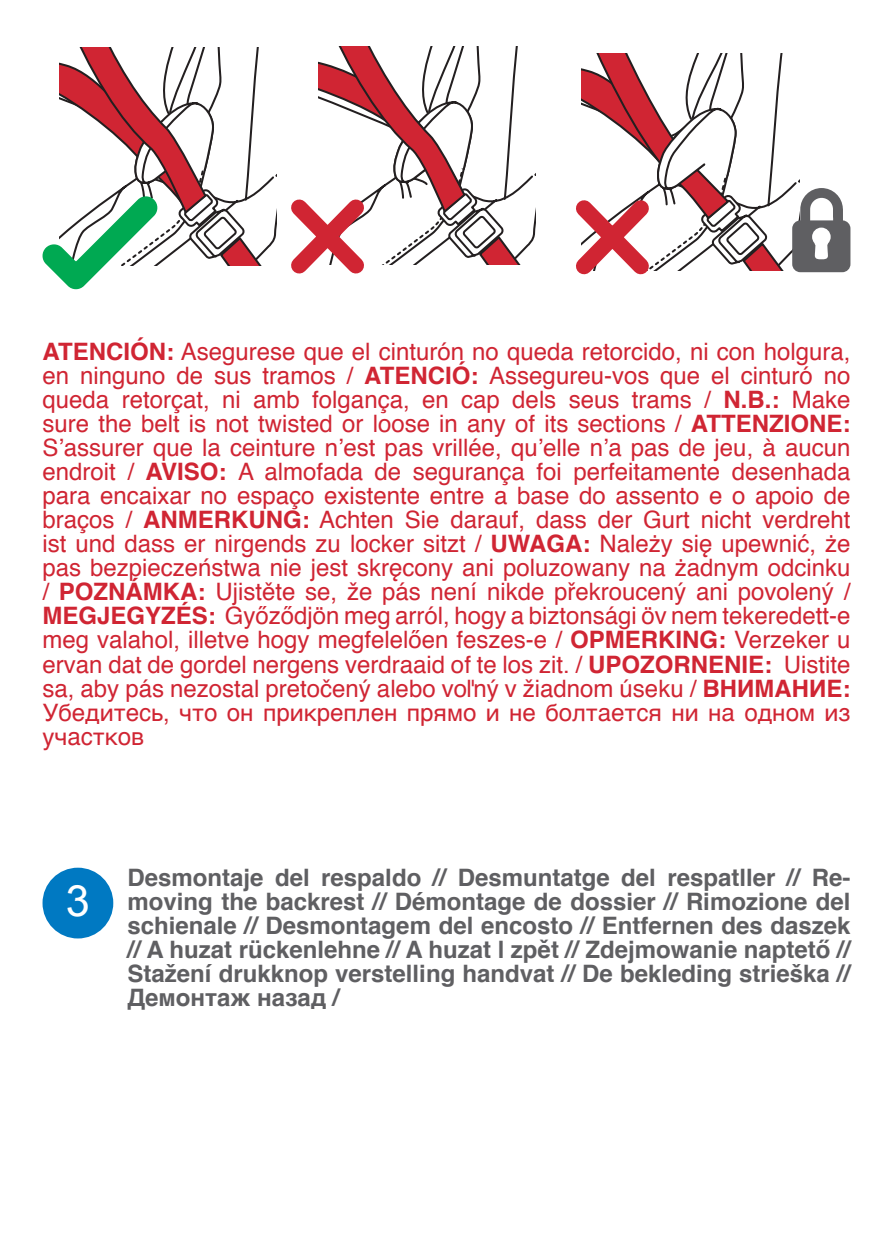
<style>
.page{position:relative;width:893px;height:1259px;background:#fff}
.page>*{position:absolute;margin:0;border:0;box-sizing:border-box;transform-origin:0 0}
.t1{font:43.2px "Arial";color:#fff}
.t2{font:24px/24px "Helvetica";color:#d02533;text-align:justify}
.t3{font:700 24px/24px "Helvetica";color:#5f5f62;text-align:justify}
.s1{font-weight:700}
</style>
<div class="page">
<div style="left:43px;top:867px;width:70px;height:71px;background:#0079c2;border-radius:50%"></div>
<svg style="left:42px;top:47px;width:494px;height:243px"></svg>
<svg style="left:576px;top:53px;width:274px;height:222px"></svg>
<p class="t2" style="left:43px;top:341px;width:809px"><span class="s1">ATENCIÓN:</span> Asegurese que el cinturón no queda retorcido, ni con holgura, en ninguno de sus tramos / <span class="s1">ATENCIÓ:</span> Assegureu-vos que el cinturó no queda retorçat, ni amb folgança, en cap dels seus trams / <span class="s1">N.B.:</span> Make sure the belt is not twisted or loose in any of its sections / <span class="s1">ATTENZIONE:<br></span>S’assurer que la ceinture n’est pas vrillée, qu’elle n’a pas de jeu, à aucun endroit / <span class="s1">AVISO:</span> A almofada de segurança foi perfeitamente desenhada para encaixar no espaço existente entre a base do assento e o apoio de braços / <span class="s1">ANMERKUNG:</span> Achten Sie darauf, dass der Gurt nicht verdreht ist und dass er nirgends zu locker sitzt / <span class="s1">UWAGA:</span> Należy się upewnić, że pas bezpieczeństwa nie jest skręcony ani poluzowany na żadnym odcinku / <span class="s1">POZNÁMKA:</span> Ujistěte se, že pás není nikde překroucený ani povolený / <span class="s1">MEGJEGYZÉS:</span> Győződjön meg arról, hogy a biztonsági öv nem tekeredett-e meg valahol, illetve hogy megfelelően feszes-e / <span class="s1">OPMERKING:</span> Verzeker u ervan dat de gordel nergens verdraaid of te los zit. / <span class="s1">UPOZORNENIE:</span> Uistite sa, aby pás nezostal pretočený alebo voľný v žiadnom úseku / <span class="s1">ВНИМАНИЕ:<br></span>Убедитесь, что он прикреплен прямо и не болтается ни на одном из участков</p>
<h1 class="t1" style="left:66px;top:872px;width:26px">3</h1>
<p class="t3" style="left:128px;top:865px;width:724px">Desmontaje del respaldo // Desmuntatge del respatller // Re&shy;moving the backrest // Démontage de dossier // Rimozione del schienale // Desmontagem del encosto // Entfernen des daszek // A huzat rückenlehne // A huzat l zpět // Zdejmowanie naptető // Stažení drukknop verstelling handvat // De bekleding strieška // Демонтаж назад /</p>
</div>
